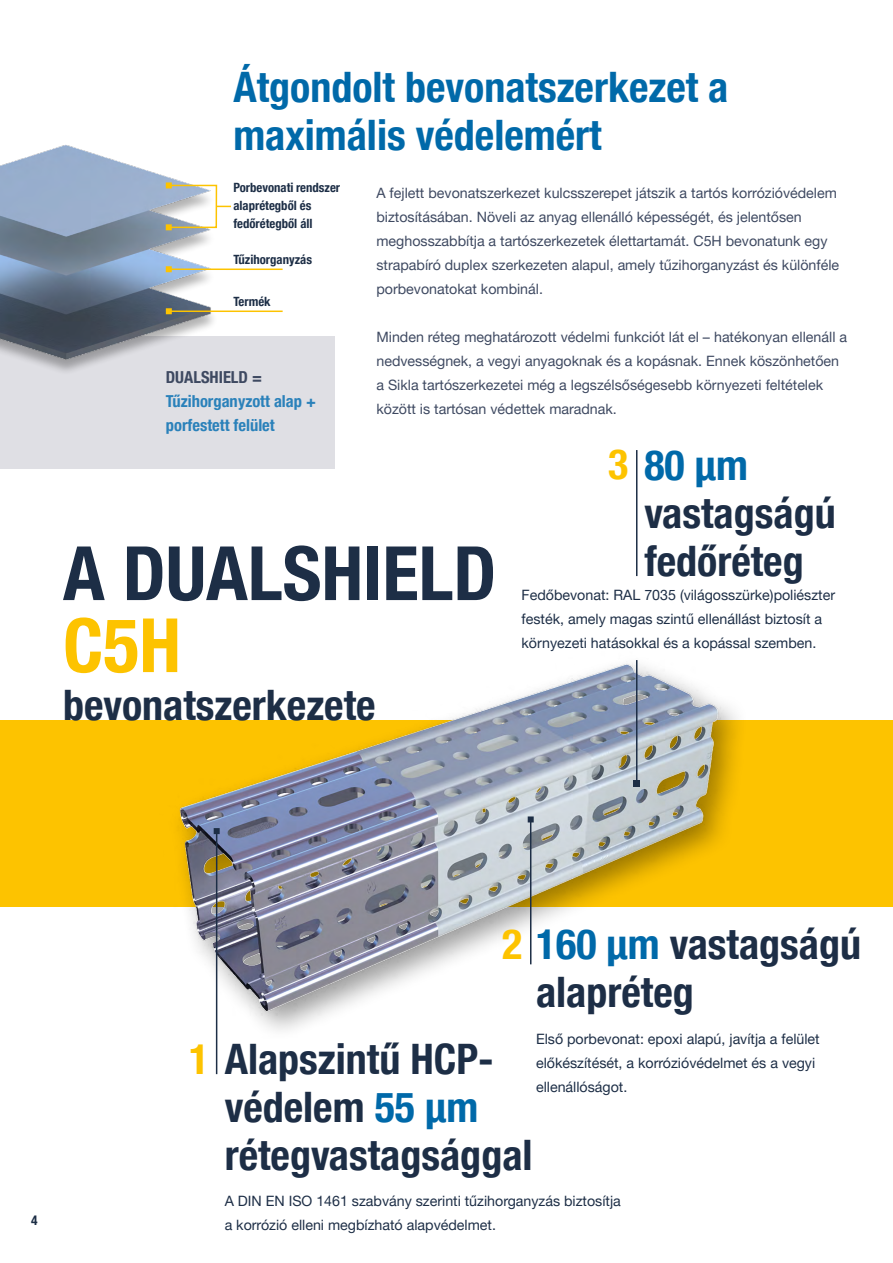
<style>
.page{position:relative;width:893px;height:1263px;background:#fff}
.page>*{position:absolute;margin:0;border:0;box-sizing:border-box;transform-origin:0 0}
.t1{font:700 condensed 75px "Helvetica Neue LT Pro";color:#1d2e46}
.t2{font:700 condensed 75px "Helvetica Neue LT Pro";color:#fdc300}
.t3{font:700 condensed 42px/48px "Helvetica Neue LT Pro";color:#1d2e46}
.t4{font:700 condensed 42px/48px "Helvetica Neue LT Pro";color:#0069a9}
.t5{font:700 condensed 16.5px/24px "Helvetica Neue LT Pro";color:#2a81ba}
.t6{font:700 condensed 16.5px "Helvetica Neue LT Pro";color:#3e4961}
.t7{font:14.25px/24px "Helvetica Neue LT Pro";color:#3e4961}
.t8{font:14.25px/24px "Helvetica Neue LT Pro";color:#1d2e46}
.t9{font:700 condensed 13.5px "Helvetica Neue LT Pro";color:#1d2e46}
.t10{font:700 condensed 12.75px/18px "Helvetica Neue LT Pro";color:#1d2e46}
.s1{color:#fdc300}
.s2{color:#0069a9}
</style>
<div class="page">
<div style="left:0;top:336px;width:334px;height:132px;background:#dfdfe4"></div>
<div style="left:0;top:720px;width:893px;height:187px;background:#fdc300"></div>
<img style="left:178px;top:660px;width:560px;height:361px">
<div style="left:0;top:146px;width:218px;height:229px;background:#000;opacity:.3"></div>
<img style="left:0;top:145px;width:231px;height:221px">
<div style="left:168px;top:185px;width:49px;height:43px;border:2px solid #fdc300"></div>
<svg style="left:166px;top:224px;width:6px;height:6px"></svg>
<svg style="left:166px;top:182px;width:6px;height:6px"></svg>
<hr style="left:169px;top:268px;width:114px;height:2px;background:#fdc300">
<svg style="left:166px;top:266px;width:6px;height:6px"></svg>
<svg style="left:216px;top:206px;width:15px;height:1px"></svg>
<hr style="left:169px;top:310px;width:114px;height:2px;background:#fdc300">
<svg style="left:166px;top:308px;width:6px;height:6px"></svg>
<hr style="left:216px;top:831px;width:1px;height:243px;background:#1d2e46">
<svg style="left:214px;top:828px;width:6px;height:6px"></svg>
<hr style="left:636px;top:660px;width:1px;height:123px;background:#1d2e46">
<svg style="left:634px;top:780px;width:6px;height:6px"></svg>
<hr style="left:530px;top:819px;width:1px;height:145px;background:#1d2e46">
<svg style="left:528px;top:816px;width:6px;height:6px"></svg>
<hr style="left:636px;top:450px;width:1px;height:126px;background:#1d2e46">
<h2 class="t4" style="left:233px;top:63px;width:497px">Átgondolt bevonatszerkezet a maximális védelemért</h2>
<p class="t10" style="left:233px;top:179px;width:108px">Porbevonati rendszer alaprétegből és fedőrétegből áll</p>
<p class="t10" style="left:233px;top:251px;width:80px">Tűzihorganyzás</p>
<p class="t10" style="left:233px;top:293px;width:39px">Termék</p>
<p class="t6" style="left:166px;top:367px;width:98px">DUALSHIELD =</p>
<p class="t5" style="left:166px;top:389px;width:152px">Tűzihorganyzott alap + porfestett felület</p>
<p class="t7" style="left:376px;top:181px;width:464px">A fejlett bevonatszerkezet kulcsszerepet játszik a tartós korrózióvédelem biztosításában. Növeli az anyag ellenálló képességét, és jelentősen meghosszabbítja a tartószerkezetek élettartamát. C5H bevonatunk egy strapabíró duplex szerkezeten alapul, amely tűzihorganyzást és különféle porbevonatokat kombinál.</p>
<p class="t7" style="left:376px;top:325px;width:472px">Minden réteg meghatározott védelmi funkciót lát el – hatékonyan ellenáll a nedvességnek, a vegyi anyagoknak és a kopásnak. Ennek köszönhetően a Sikla tartószerkezetei még a legszélsőségesebb környezeti feltételek között is tartósan védettek maradnak.</p>
<h1 class="t1" style="left:63px;top:528px;width:435px">A DUALSHIELD</h1>
<h1 class="t2" style="left:63px;top:600px;width:119px">C5H</h1>
<h2 class="t3" style="left:63px;top:681px;width:314px">bevonatszerkezete</h2>
<h2 class="t3" style="left:644px;top:441px;width:193px;text-indent:-36px"><span class="s1">3</span> <span class="s2">80 μm </span>vastagságú fedőréteg</h2>
<p class="t8" style="left:522px;top:583px;width:315px">Fedőbevonat: RAL 7035 (világosszürke)poliészter festék, amely magas szintű ellenállást biztosít a környezeti hatásokkal és a kopással szemben.</p>
<p class="t9" style="left:31px;top:1212px;width:8px">4</p>
<h2 class="t3" style="left:536px;top:920px;width:327px;text-indent:-34px"><span class="s1">2</span> <span class="s2">160 μm</span> vastagságú alapréteg</h2>
<p class="t8" style="left:536px;top:1027px;width:285px">Első porbevonat: epoxi alapú, javítja a felület előkészítését, a korrózióvédelmet és a vegyi ellenállóságot.</p>
<h2 class="t3" style="left:225px;top:1035px;width:309px;text-indent:-35px"><span class="s1">1</span> Alapszintű HCP&shy;védelem <span class="s2">55 μm </span>rétegvastagsággal</h2>
<p class="t8" style="left:225px;top:1189px;width:398px">A DIN EN ISO 1461 szabvány szerinti tűzihorganyzás biztosítja a korrózió elleni megbízható alapvédelmet.</p>
</div>
